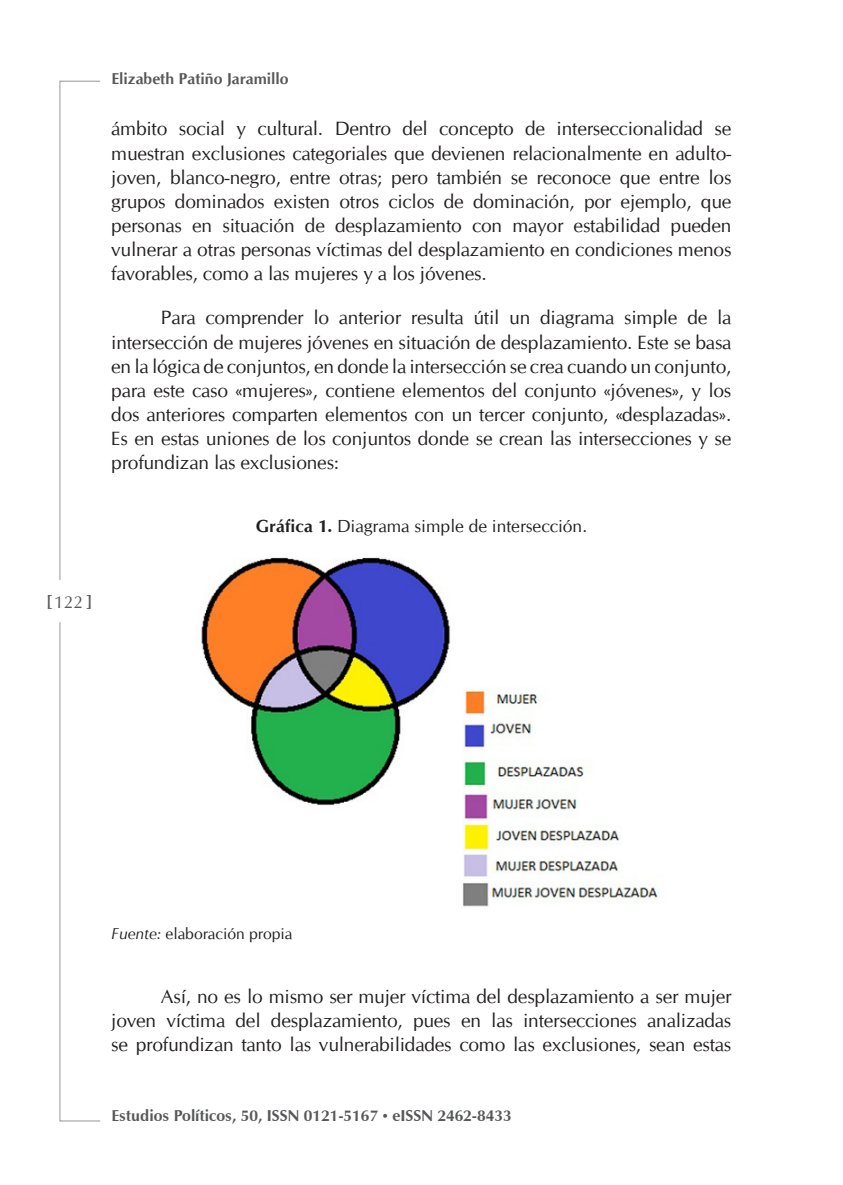
<style>
.page{position:relative;width:843px;height:1185px;background:#fff}
.page>*{position:absolute;margin:0;border:0;box-sizing:border-box;transform-origin:0 0}
.cuerpo_de_texto{font:19.25px/24.2px "CG Omega";letter-spacing:-.01em;color:#231f20;text-align:justify}
.tit_fig{font:17.5px "CG Omega";color:#231f20}
.t1{font:17.5px "Zapf Humanist 601 BT";color:#57585a}
.t2{font:700 15.75px "Zapf Humanist 601 BT";color:#57585a}
.t3{font:700 15.75px "CG Omega";color:#57585a}
.fuente{font:15.75px "CG Omega";color:#231f20}
.s1{font-weight:700}
.s2{font-style:italic}
.s3{font-family:"Times New Roman";font-weight:400}
</style>
<div class="page">
<svg style="left:59px;top:80px;width:42px;height:500px"></svg>
<svg style="left:59px;top:622px;width:41px;height:500px"></svg>
<img style="left:201px;top:557px;width:457px;height:350px">
<p class="t1" style="left:54px;top:591px;width:30px">122</p>
<p class="t3" style="left:111px;top:69px;width:179px">Elizabeth Patiño Jaramillo</p>
<p class="cuerpo_de_texto" style="left:111px;top:117px;width:621px">ámbito social y cultural. Dentro del concepto de interseccionalidad se muestran exclusiones categoriales que devienen relacionalmente en adulto&shy;joven, blanco-negro, entre otras; pero también se reconoce que entre los grupos dominados existen otros ciclos de dominación, por ejemplo, que personas en situación de desplazamiento con mayor estabilidad pueden vulnerar a otras personas víctimas del desplazamiento en condiciones menos favorables, como a las mujeres y a los jóvenes.</p>
<p class="cuerpo_de_texto" style="left:111px;top:306px;width:621px;text-indent:50px">Para comprender lo anterior resulta útil un diagrama simple de la intersección de mujeres jóvenes en situación de desplazamiento. Este se basa en la lógica de conjuntos, en donde la intersección se crea cuando un conjunto, para este caso «mujeres», contiene elementos del conjunto «jóvenes», y los dos anteriores comparten elementos con un tercer conjunto, «desplazadas».<br>Es en estas uniones de los conjuntos donde se crean las intersecciones y se profundizan las exclusiones:</p>
<p class="tit_fig" style="left:256px;top:515px;width:333px"><span class="s1">Gráfica 1.</span> Diagrama simple de intersección.</p>
<p class="fuente" style="left:111px;top:924px;width:183px"><span class="s2">Fuente:</span> elaboración propia</p>
<p class="cuerpo_de_texto" style="left:111px;top:984px;width:621px;text-indent:50px">Así, no es lo mismo ser mujer víctima del desplazamiento a ser mujer joven víctima del desplazamiento, pues en las intersecciones analizadas se profundizan tanto las vulnerabilidades como las exclusiones, sean estas</p>
<p class="t2" style="left:111px;top:1106px;width:402px">Estudios Políticos, 50, ISSN 0121-5167 <span class="s3">•</span> eISSN 2462-8433</p>
</div>
